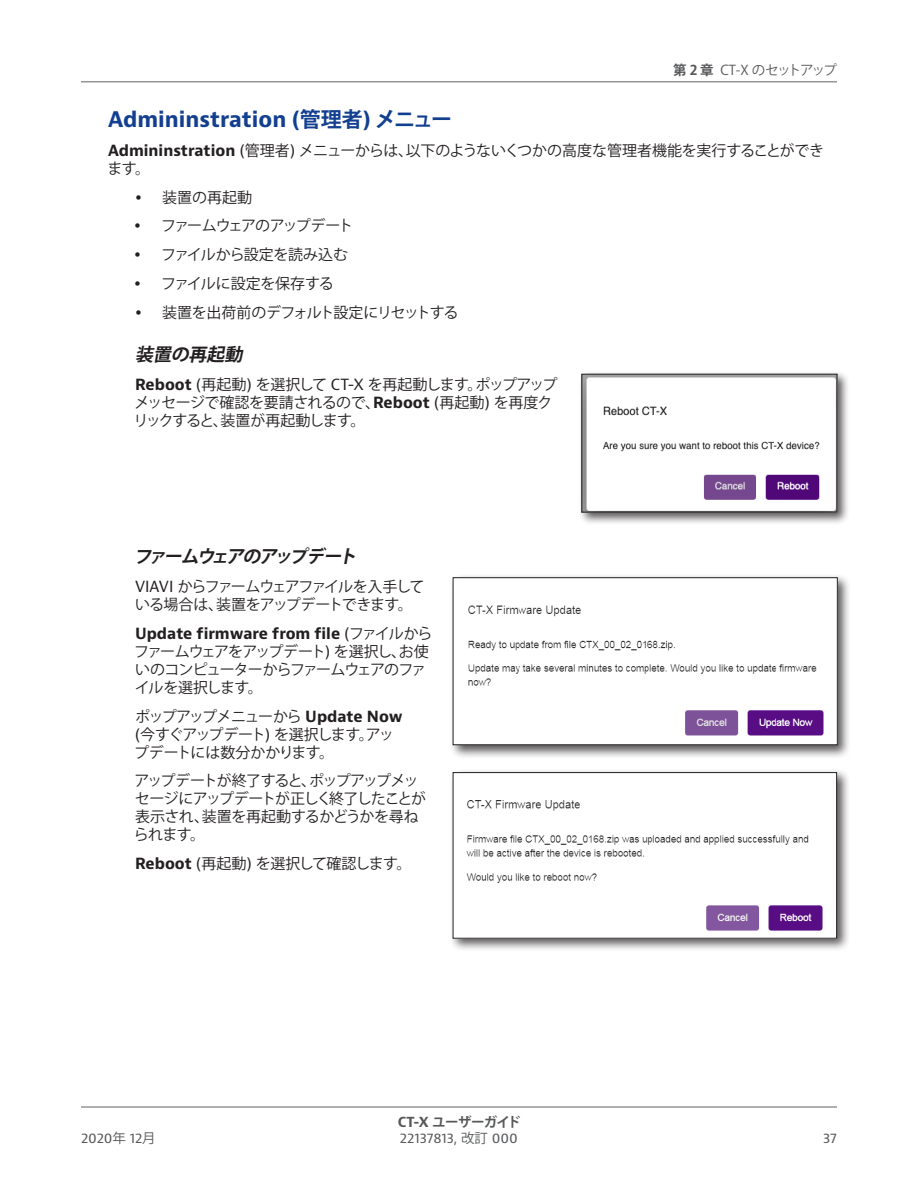
<style>
.page{position:relative;width:918px;height:1188px;background:#fff}
.page>*{position:absolute;margin:0;border:0;box-sizing:border-box;transform-origin:0 0}
.Headline_2{font:700 21px "Bernino Sans";color:#123f90}
.Headline_3{font:italic 700 18px "Koz Go Pro";color:#231f20}
.Body_3{font:15px/18px "Koz Go Pro";letter-spacing:-.05em;color:#231f20}
.Body_3-2{font:15px/18px "Koz Go Pro";letter-spacing:-.07em;color:#231f20}
.Body_2{font:15px/18px "Koz Go Pro";letter-spacing:-.02em;color:#231f20}
.Body_3-3{font:15px "Koz Go Pro";letter-spacing:-.02em;color:#231f20}
.Body_3-4{font:15px "Koz Go Pro";letter-spacing:-.12em;color:#231f20}
.t1{font:13.5px "Bernino Sans";letter-spacing:-.01em;color:#57585a}
.t2{font:13.5px "Koz Go Pro";letter-spacing:-.11em;color:#57585a}
.t3{font:700 13.5px "Koz Go Pro";letter-spacing:-.05em;color:#57585a}
.s1{font-weight:700}
.s2{font-family:"Koz Go Pro"}
.s3{font-family:"Bernino Sans";font-weight:700}
.s4{font-family:"Bernino Sans"}
</style>
<div class="page">
<hr style="left:81px;top:1106px;width:756px;height:2px;background:#939598">
<hr style="left:81px;top:81px;width:756px;height:1px;background:#939598">
<div style="left:578px;top:370px;width:272px;height:155px;background:#231f20;opacity:.75"></div>
<img style="left:583px;top:376px;width:252px;height:134px">
<div style="left:581px;top:374px;width:256px;height:138px;border:1px solid #231f20"></div>
<div style="left:449px;top:574px;width:402px;height:185px;background:#231f20;opacity:.75"></div>
<img style="left:455px;top:579px;width:381px;height:164px">
<div style="left:453px;top:577px;width:385px;height:168px;border:1px solid #231f20"></div>
<div style="left:449px;top:768px;width:402px;height:184px;background:#231f20;opacity:.75"></div>
<img style="left:455px;top:774px;width:380px;height:163px">
<div style="left:453px;top:772px;width:384px;height:167px;border:1px solid #231f20"></div>
<p class="t2" style="left:673px;top:62px;width:165px"><span class="s1">第 2 章</span> CT-X のセットアップ</p>
<p class="Headline_2" style="left:108px;top:106px;width:346px">Admininstration (<span class="s2">管理者</span>) <span class="s2">メニュー</span></p>
<p class="Body_2" style="left:107px;top:142px;width:718px"><span class="s3">Admininstration</span> <span class="s4">(</span>管理者<span class="s4">)</span> メニューからは、以下のようないくつかの高度な管理者機能を実行することができます。</p>
<p class="Body_3" style="left:162px;top:189px;width:91px">装置の再起動</p>
<p class="Body_3-4" style="left:161px;top:216px;width:193px">ファームウェアのアップデート</p>
<p class="Body_3-3" style="left:161px;top:245px;width:189px">ファイルから設定を読み込む</p>
<p class="Body_3-3" style="left:161px;top:274px;width:174px">ファイルに設定を保存する</p>
<p class="Body_3" style="left:162px;top:304px;width:298px">装置を出荷前のデフォルト設定にリセットする</p>
<p class="Headline_3" style="left:135px;top:343px;width:114px">装置の再起動</p>
<p class="Body_3" style="left:134px;top:376px;width:425px"><span class="s3">Reboot</span> <span class="s4">(</span>再起動<span class="s4">)</span> を選択して <span class="s4">CT-X</span> を再起動します。ポップアップメッセージで確認を要請されるので、<span class="s3">Reboot</span> <span class="s4">(</span>再起動<span class="s4">)</span> を再度クリックすると、装置が再起動します。</p>
<p class="Headline_3" style="left:134px;top:545px;width:229px">ファームウェアのアップデート</p>
<p class="Body_3-2" style="left:135px;top:578px;width:291px"><span class="s4">VIAVI</span> からファームウェアファイルを入手している場合は、装置をアップデートできます。</p>
<p class="Body_3-2" style="left:134px;top:625px;width:300px"><span class="s3">Update firmware from file</span> <span class="s4">(</span>ファイルからファームウェアをアップデート<span class="s4">)</span> を選択し、お使いのコンピューターからファームウェアのファイルを選択します。</p>
<p class="Body_3" style="left:134px;top:707px;width:270px">ポップアップメニューから <span class="s3">Update Now </span><span class="s4">(</span>今すぐアップデート<span class="s4">)</span> を選択します。アップデートには数分かかります。</p>
<p class="Body_3" style="left:134px;top:772px;width:294px">アップデートが終了すると、ポップアップメッセージにアップデートが正しく終了したことが表示され、装置を再起動するかどうかを尋ねられます。</p>
<p class="Body_3" style="left:135px;top:855px;width:278px"><span class="s3">Reboot</span> <span class="s4">(</span>再起動<span class="s4">)</span> を選択して確認します。</p>
<p class="t3" style="left:398px;top:1113px;width:124px"><span class="s4">CT-X</span> ユーザーガイド</p>
<p class="t1" style="left:81px;top:1129px;width:76px">2020<span class="s2">年</span> 12<span class="s2">月</span></p>
<p class="t1" style="left:400px;top:1129px;width:120px">22137813, <span class="s2">改訂</span> 000</p>
<p class="t1" style="left:823px;top:1129px;width:15px">37</p>
</div>
